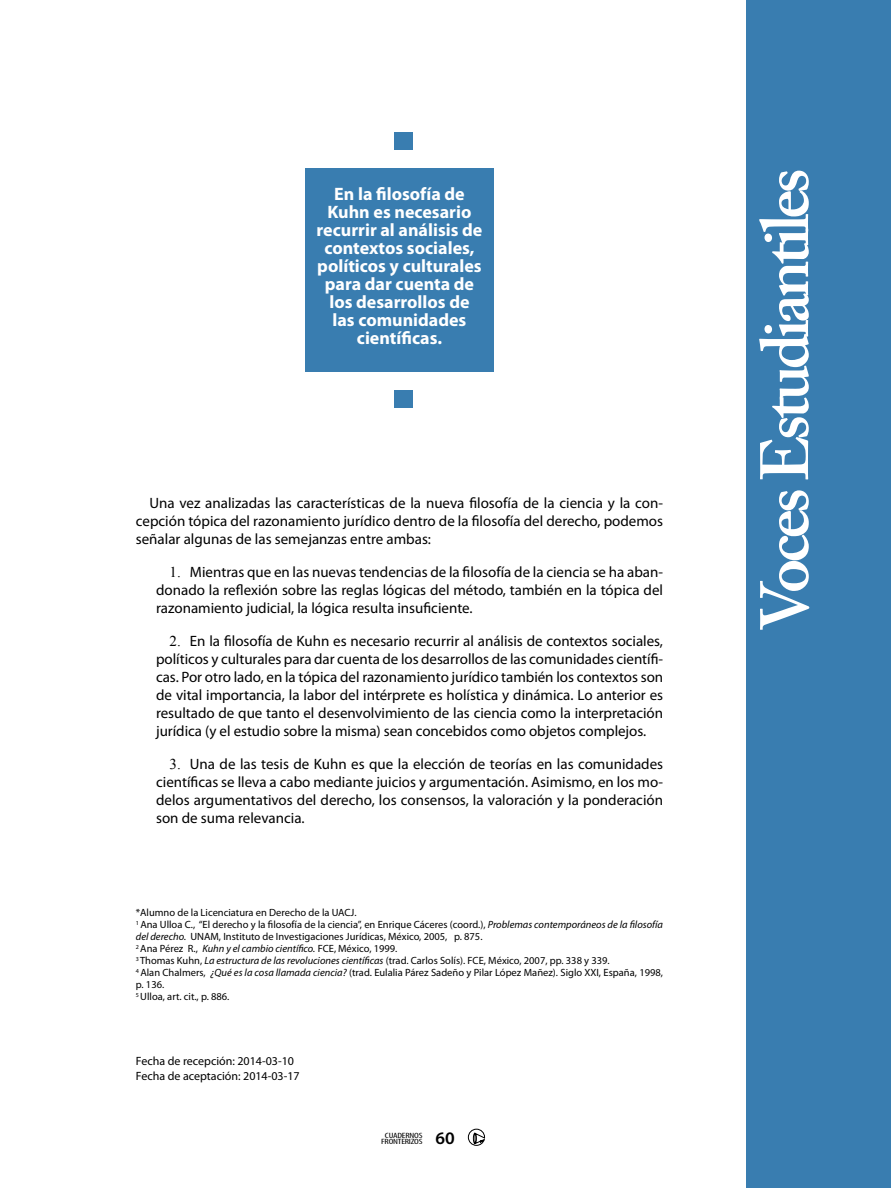
<style>
.page{position:relative;width:891px;height:1188px;background:#fff}
.page>*{position:absolute;margin:0;border:0;box-sizing:border-box;transform-origin:0 0}
.t1{font:600 67.5px "Adobe Caslon Pro";letter-spacing:-.06em;color:#fff}
.t2{font:700 18px/18px "Myriad Pro";color:#fff;text-align:center}
.t3{font:600 17.7px "Myriad Pro";color:#000}
.t4{font:15px/18px "Myriad Pro";color:#000;text-align:justify}
.t5{font:12px/15px "Myriad Pro";color:#000}
.t6{font:10.5px/12px "Myriad Pro";color:#000}
.t7{font:condensed 7.65px/6px "Myriad Pro";letter-spacing:-.02em;color:#000;text-align:center;scale:1.37 1}
.s1{font-family:"Times New Roman"}
.s2{font-style:italic}
</style>
<div class="page">
<div style="left:747px;top:0;width:144px;height:1188px;background:#397db0"></div>
<div style="left:305px;top:168px;width:189px;height:204px;background:#397db0"></div>
<div style="left:394px;top:132px;width:18px;height:17px;background:#397db0"></div>
<div style="left:394px;top:391px;width:18px;height:17px;background:#397db0"></div>
<svg style="left:468px;top:1129px;width:17px;height:17px"></svg>
<p class="t2" style="left:317px;top:184px;width:167px">En la filosofía de<br>Kuhn es necesario recurrir al análisis de contextos sociales, políticos y culturales para dar cuenta de los desarrollos de las comunidades científicas.</p>
<p class="t4" style="left:136px;top:494px;width:529px;text-indent:14px">Una vez analizadas las características de la nueva filosofía de la ciencia y la con&shy;cepción tópica del razonamiento jurídico dentro de la filosofía del derecho, podemos señalar algunas de las semejanzas entre ambas:</p>
<p class="t4" style="left:156px;top:563px;width:509px;text-indent:14px"><span class="s1">1.</span> Mientras que en las nuevas tendencias de la filosofía de la ciencia se ha aban&shy;donado la reflexión sobre las reglas lógicas del método, también en la tópica del razonamiento judicial, la lógica resulta insuficiente.</p>
<p class="t4" style="left:156px;top:632px;width:509px;text-indent:14px"><span class="s1">2.</span> En la filosofía de Kuhn es necesario recurrir al análisis de contextos sociales, políticos y culturales para dar cuenta de los desarrollos de las comunidades científi&shy;cas. Por otro lado, en la tópica del razonamiento jurídico también los contextos son de vital importancia, la labor del intérprete es holística y dinámica. Lo anterior es resultado de que tanto el desenvolvimiento de las ciencia como la interpretación jurídica (y el estudio sobre la misma) sean concebidos como objetos complejos.</p>
<p class="t4" style="left:156px;top:755px;width:509px;text-indent:14px"><span class="s1">3.</span> Una de las tesis de Kuhn es que la elección de teorías en las comunidades científicas se lleva a cabo mediante juicios y argumentación. Asimismo, en los mo&shy;delos argumentativos del derecho, los consensos, la valoración y la ponderación son de suma relevancia.</p>
<p class="t6" style="left:136px;top:906px;width:529px">*Alumno de la Licenciatura en Derecho de la UACJ.<br><sup>1</sup> Ana Ulloa C., “El derecho y la filosofía de la ciencia”, en Enrique Cáceres (coord.), <span class="s2">Problemas contemporáneos de la filosofía del derecho.</span> UNAM, Instituto de Investigaciones Jurídicas, México, 2005, p. 875.<br><sup>2</sup> Ana Pérez R., <span class="s2">Kuhn y el cambio científico.</span> FCE, México, 1999.<br><sup>3</sup> Thomas Kuhn, <span class="s2">La estructura de las revoluciones científicas</span> (trad. Carlos Solís). FCE, México, 2007, pp. 338 y 339.<br><sup>4</sup> Alan Chalmers, <span class="s2">¿Qué es la cosa llamada ciencia?</span> (trad. Eulalia Párez Sadeño y Pilar López Mañez). Siglo XXI, España, 1998, p. 136.<br><sup>5</sup> Ulloa, art. cit., p. 886.</p>
<p class="t5" style="left:136px;top:1053px;width:165px">Fecha de recepción: 2014-03-10<br>Fecha de aceptación: 2014-03-17</p>
<p class="t7" style="left:381px;top:1132px;width:32px">CUADERNOS<br>FRONTERIZOS</p>
<p class="t3" style="left:435px;top:1127px;width:21px">60</p>
<h1 class="t1" style="left:745px;top:631px;width:464px;rotate:-90deg">Voces Estudiantiles</h1>
</div>
